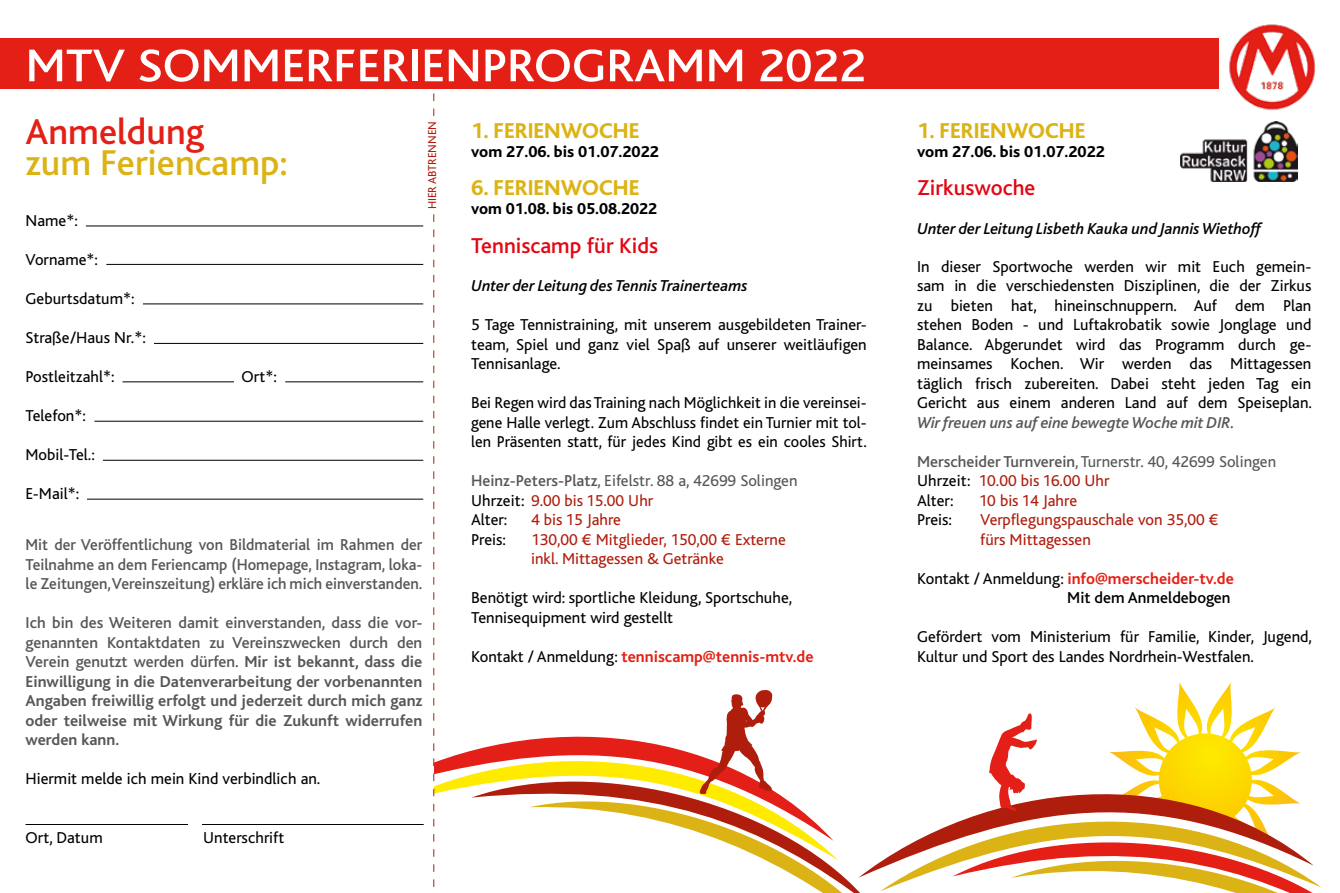
<style>
.page{position:relative;width:1340px;height:893px;background:#fff}
.page>*{position:absolute;margin:0;border:0;box-sizing:border-box;transform-origin:0 0}
.t1{font:500 48px "Bliss";color:#fff;scale:1.06 1}
.t2{font:500 37.5px "Bliss";color:#dcb314}
.t3{font:500 37.5px "Bliss";color:#e42016}
.t4{font:800 22.5px "Bliss";color:#dcb314}
.t5{font:500 22.5px "Bliss";color:#e30613}
.t6{font:16.5px/19.5px "Bliss";color:#000;text-align:justify}
.t7{font:700 16.5px/19.5px "Bliss";color:#575756;text-align:justify}
.t8{font:16.5px/19.5px "Bliss";color:#575756}
.t9{font:500 16.5px/19.5px "Bliss";color:#575756;text-align:justify}
.t10{font:16.5px/19.5px "Bliss";color:#af1d0d}
.t11{font:700 16.5px/19.5px "Bliss";color:#e42016;text-align:right}
.t12{font:italic 500 16.5px "Bliss";color:#000}
.t13{font:800 16.5px "Bliss";color:#000}
.t14{font:italic 500 16.5px "Bliss";color:#575756}
.t15{font:12px "Bliss";color:#af1d0d}
.s1{font-weight:500}
.s2{color:#000}
.s3{color:#af1d0d}
.s4{font-weight:400;color:#000}
.s5{font-weight:500;color:#000}
</style>
<div class="page">
<svg style="left:423px;top:731px;width:106px;height:126px"></svg>
<svg style="left:471px;top:753px;width:58px;height:104px"></svg>
<img style="left:1180px;top:121px;width:117px;height:60px">
<svg style="left:529px;top:687px;width:793px;height:206px"></svg>
<img style="left:1218px;top:24px;width:98px;height:86px">
<hr style="left:285px;top:381px;width:138px;height:1px;background:#000">
<hr style="left:86px;top:226px;width:337px;height:1px;background:#000">
<hr style="left:106px;top:264px;width:317px;height:1px;background:#000">
<hr style="left:143px;top:304px;width:280px;height:1px;background:#000">
<hr style="left:154px;top:343px;width:269px;height:1px;background:#000">
<hr style="left:122px;top:381px;width:112px;height:1px;background:#000">
<hr style="left:94px;top:421px;width:329px;height:1px;background:#000">
<hr style="left:103px;top:460px;width:320px;height:1px;background:#000">
<hr style="left:87px;top:499px;width:336px;height:1px;background:#000">
<hr style="left:26px;top:824px;width:162px;height:1px;background:#000">
<hr style="left:202px;top:824px;width:221px;height:1px;background:#000">
<div style="left:354px;top:716px;width:80px;height:106px;background:#fff"></div>
<svg style="left:433px;top:93px;width:1px;height:794px"></svg>
<div style="left:424px;top:120px;width:16px;height:88px;background:#fff"></div>
<div style="left:0;top:38px;width:1218px;height:51px;background:#e42016"></div>
<h1 class="t1" style="left:26px;top:40px;width:794px">MTV SOMMERFERIENPROGRAMM 2022</h1>
<h2 class="t3" style="left:26px;top:112px;width:180px">Anmeldung</h2>
<h2 class="t2" style="left:26px;top:143px;width:264px">zum Feriencamp:</h2>
<p class="t6" style="left:26px;top:211px;width:54px">Name*:</p>
<p class="t6" style="left:26px;top:250px;width:74px">Vorname*:</p>
<p class="t6" style="left:26px;top:289px;width:110px">Geburtsdatum*:</p>
<p class="t6" style="left:26px;top:328px;width:122px">Straße/Haus Nr.*:</p>
<p class="t6" style="left:26px;top:367px;width:91px">Postleitzahl*:</p>
<p class="t6" style="left:242px;top:367px;width:37px">Ort*:</p>
<p class="t6" style="left:26px;top:406px;width:62px">Telefon*:</p>
<p class="t6" style="left:26px;top:445px;width:71px">Mobil-Tel.:</p>
<p class="t6" style="left:26px;top:484px;width:55px">E-Mail*:</p>
<p class="t9" style="left:26px;top:535px;width:398px">Mit der Veröffentlichung von Bildmaterial im Rahmen der Teilnahme an dem Feriencamp (Homepage, Instagram, loka&shy;le Zeitungen, Vereinszeitung) erkläre ich mich einverstanden.</p>
<p class="t7" style="left:25px;top:613px;width:398px"><span class="s1">Ich bin des Weiteren damit einverstanden, dass die vor&shy;genannten Kontaktdaten zu Vereinszwecken durch den Verein genutzt werden dürfen.</span> Mir ist bekannt, dass die Einwilligung in die Datenverarbeitung der vorbenannten Angaben freiwillig erfolgt und jederzeit durch mich ganz oder teilweise mit Wirkung für die Zukunft widerrufen werden kann.</p>
<p class="t6" style="left:25px;top:769px;width:296px">Hiermit melde ich mein Kind verbindlich an.</p>
<p class="t15" style="left:426px;top:209px;width:90px;rotate:-90deg">HIER ABTRENNEN</p>
<h3 class="t4" style="left:471px;top:119px;width:170px">1. FERIENWOCHE</h3>
<p class="t13" style="left:471px;top:143px;width:189px">vom 27.06. bis 01.07.2022</p>
<h3 class="t4" style="left:471px;top:176px;width:170px">6. FERIENWOCHE</h3>
<p class="t13" style="left:471px;top:200px;width:187px">vom 01.08. bis 05.08.2022</p>
<h3 class="t5" style="left:471px;top:234px;width:189px">Tenniscamp für Kids</h3>
<p class="t12" style="left:471px;top:277px;width:278px">Unter der Leitung des Tennis Trainerteams</p>
<p class="t6" style="left:471px;top:316px;width:397px">5 Tage Tennistraining, mit unserem ausgebildeten Trainer&shy;team, Spiel und ganz viel Spaß auf unserer weitläufigen Tennisanlage.</p>
<p class="t6" style="left:471px;top:394px;width:397px">Bei Regen wird das Training nach Möglichkeit in die vereinsei&shy;gene Halle verlegt. Zum Abschluss findet ein Turnier mit tol&shy;len Präsenten statt, für jedes Kind gibt es ein cooles Shirt.</p>
<p class="t8" style="left:471px;top:472px;width:328px"><span class="s1">Heinz-Peters-Platz</span>, Eifelstr. 88 a, 42699 Solingen<br><span class="s2">Uhrzeit:</span> <span class="s3">9.00 bis 15.00 Uhr<br></span><span class="s2">Alter:</span></p>
<p class="t10" style="left:531px;top:511px;width:91px">4 bis 15 Jahre</p>
<p class="t6" style="left:471px;top:530px;width:36px">Preis:</p>
<p class="t10" style="left:531px;top:530px;width:256px">130,00 € Mitglieder, 150,00 € Externe inkl. Mittagessen &amp; Getränke</p>
<p class="t6" style="left:471px;top:589px;width:322px">Benötigt wird: sportliche Kleidung, Sportschuhe,<br>Tennisequipment wird gestellt</p>
<p class="t11" style="left:471px;top:647px;width:344px"><span class="s4">Kontakt / Anmeldung:</span> tenniscamp@tennis-mtv.de</p>
<p class="t6" style="left:25px;top:828px;width:79px">Ort, Datum</p>
<p class="t6" style="left:203px;top:828px;width:83px">Unterschrift</p>
<h3 class="t4" style="left:917px;top:119px;width:170px">1. FERIENWOCHE</h3>
<p class="t13" style="left:917px;top:143px;width:189px">vom 27.06. bis 01.07.2022</p>
<h3 class="t5" style="left:917px;top:176px;width:120px">Zirkuswoche</h3>
<p class="t12" style="left:917px;top:220px;width:345px">Unter der Leitung Lisbeth Kauka und Jannis Wiethoff</p>
<p class="t6" style="left:917px;top:257px;width:396px">In dieser Sportwoche werden wir mit Euch gemein&shy;sam in die verschiedensten Disziplinen, die der Zirkus zu bieten hat, hineinschnuppern. Auf dem Plan stehen Boden - und Luftakrobatik sowie Jonglage und Balance. Abgerundet wird das Programm durch ge&shy;meinsames Kochen. Wir werden das Mittagessen täglich frisch zubereiten. Dabei steht jeden Tag ein Gericht aus einem anderen Land auf dem Speiseplan.</p>
<p class="t14" style="left:917px;top:414px;width:319px">Wir freuen uns auf eine bewegte Woche mit DIR.</p>
<p class="t8" style="left:917px;top:452px;width:360px"><span class="s1">Merscheider Turnverein</span>, Turnerstr. 40, 42699 Solingen<br><span class="s2">Uhrzeit:</span> <span class="s3">10.00 bis 16.00 Uhr<br></span><span class="s2">Alter:</span></p>
<p class="t10" style="left:978px;top:491px;width:100px">10 bis 14 Jahre</p>
<p class="t6" style="left:917px;top:511px;width:36px">Preis:</p>
<p class="t10" style="left:980px;top:511px;width:240px">Verpflegungspauschale von 35,00 € fürs Mittagessen</p>
<p class="t11" style="left:917px;top:569px;width:318px"><span class="s4">Kontakt / Anmeldung:</span> info@merscheider-tv.de<br><span class="s5">Mit dem Anmeldebogen</span></p>
<p class="t6" style="left:917px;top:628px;width:396px">Gefördert vom Ministerium für Familie, Kinder, Jugend,<br>Kultur und Sport des Landes Nordrhein-Westfalen.</p>
</div>
